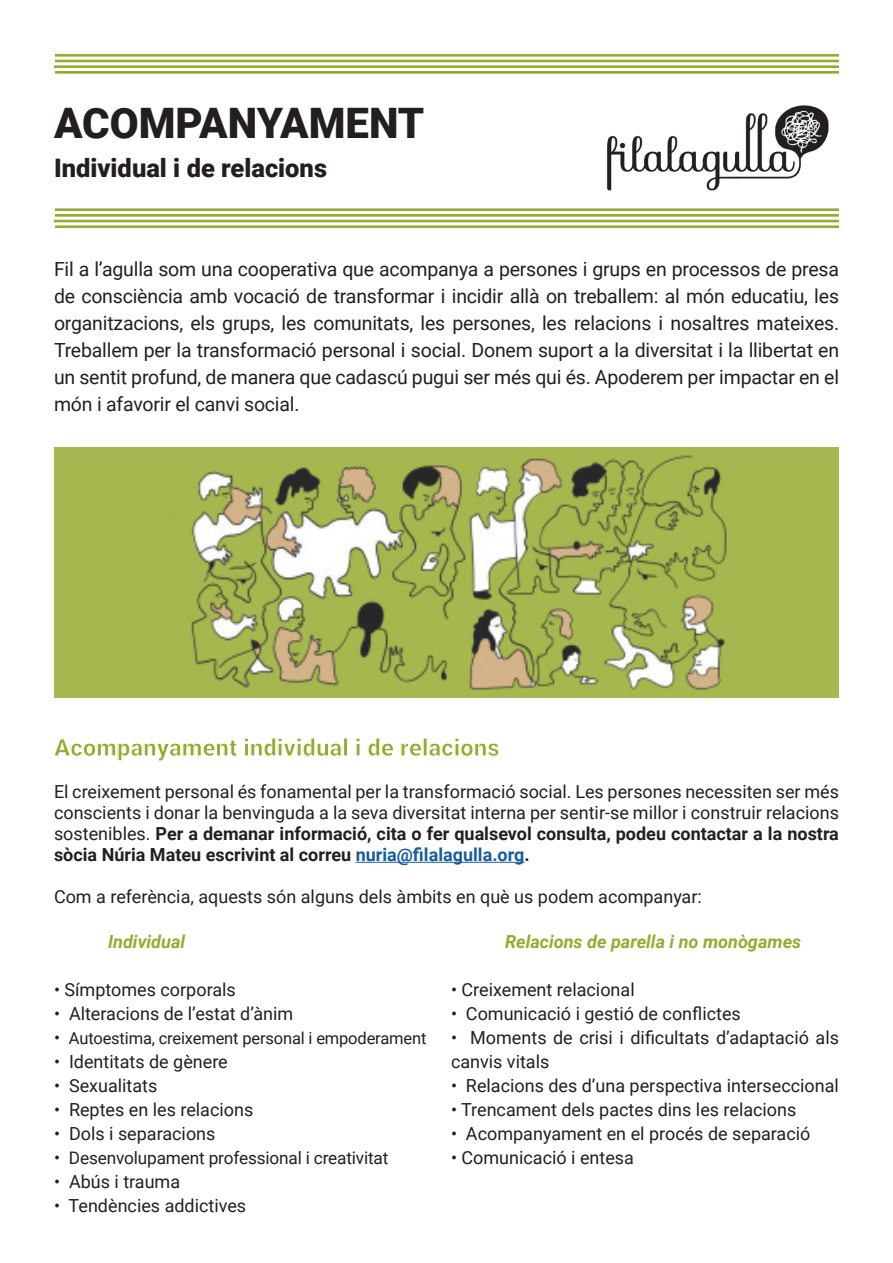
<style>
.page{position:relative;width:893px;height:1263px;background:#fff}
.page>*{position:absolute;margin:0;border:0;box-sizing:border-box;transform-origin:0 0}
.t1{font:900 42px "Roboto";color:#231f20}
.t2{font:900 25.5px "Roboto";color:#231f20}
.t3{font:900 24px "Roboto";color:#97ab30}
.t4{font:19.5px/27px "Roboto";letter-spacing:-.01em;color:#231f20;text-align:justify}
.t5{font:18px/21px "Roboto";color:#231f20;text-align:justify}
.t6{font:italic 700 18px "Roboto";color:#97ab30}
.t7{font:17.25px "Roboto";letter-spacing:-.01em;color:#231f20}
.t8{font:16.5px "Roboto";letter-spacing:-.01em;color:#231f20}
.s1{font-weight:700}
.s2{font-weight:700;color:#175d9e}
.s3{font-size:18px}
</style>
<div class="page">
<img style="left:607px;top:105px;width:222px;height:86px">
<hr style="left:356px;top:862px;width:168px;height:1px;background:#175d9e">
<img style="left:54px;top:448px;width:785px;height:249px">
<div style="left:55px;top:208px;width:784px;height:3px;border:2px solid #97ab30"></div>
<div style="left:55px;top:214px;width:784px;height:3px;border:2px solid #97ab30"></div>
<div style="left:54px;top:220px;width:785px;height:2px;border:2px solid #97ab30"></div>
<div style="left:55px;top:225px;width:784px;height:3px;border:2px solid #97ab30"></div>
<div style="left:55px;top:54px;width:784px;height:3px;border:2px solid #97ab30"></div>
<div style="left:55px;top:60px;width:784px;height:2px;border:2px solid #97ab30"></div>
<div style="left:54px;top:65px;width:785px;height:3px;border:2px solid #97ab30"></div>
<div style="left:55px;top:71px;width:784px;height:3px;border:2px solid #97ab30"></div>
<p class="t1" style="left:54px;top:94px;width:372px">ACOMPANYAMENT</p>
<p class="t2" style="left:54px;top:150px;width:275px">Individual i de relacions</p>
<p class="t4" style="left:54px;top:255px;width:787px">Fil a l’agulla som una cooperativa que acompanya a persones i grups en processos de presa de consciència amb vocació de transformar i incidir allà on treballem: al món educatiu, les organitzacions, els grups, les comunitats, les persones, les relacions i nosaltres mateixes.<br>Treballem per la transformació personal i social. Donem suport a la diversitat i la llibertat en un sentit profund, de manera que cadascú pugui ser més qui és. Apoderem per impactar en el món i afavorir el canvi social.</p>
<p class="t3" style="left:54px;top:731px;width:447px">Acompanyament individual i de relacions</p>
<p class="t5" style="left:54px;top:780px;width:786px">El creixement personal és fonamental per la transformació social. Les persones necessiten ser més conscients i donar la benvinguda a la seva diversitat interna per sentir-se millor i construir relacions sostenibles. <span class="s1">Per a demanar informació, cita o fer qualsevol consulta, podeu contactar a la nostra sòcia Núria Mateu escrivint al correu</span> <span class="s2">nuria@filalagulla.org</span><span class="s1">.</span></p>
<p class="t5" style="left:54px;top:885px;width:649px">Com a referència, aquests són alguns dels àmbits en què us podem acompanyar:</p>
<p class="t6" style="left:108px;top:929px;width:79px">Individual</p>
<p class="t5" style="left:54px;top:978px;width:183px">• Símptomes corporals</p>
<p class="t5" style="left:54px;top:1002px;width:241px">• Alteracions de l’estat d’ànim</p>
<p class="t8" style="left:54px;top:1026px;width:374px"><span class="s3">•</span> Autoestima, creixement personal i empoderament</p>
<p class="t5" style="left:54px;top:1050px;width:175px">• Identitats de gènere</p>
<p class="t5" style="left:54px;top:1074px;width:105px">• Sexualitats</p>
<p class="t5" style="left:54px;top:1098px;width:201px">• Reptes en les relacions</p>
<p class="t5" style="left:54px;top:1122px;width:163px">• Dols i separacions</p>
<p class="t7" style="left:54px;top:1146px;width:336px"><span class="s3">•</span> Desenvolupament professional i creativitat</p>
<p class="t5" style="left:54px;top:1170px;width:128px">• Abús i trauma</p>
<p class="t5" style="left:54px;top:1194px;width:194px">• Tendències addictives</p>
<p class="t6" style="left:505px;top:929px;width:298px">Relacions de parella i no monògames</p>
<p class="t5" style="left:451px;top:978px;width:185px">• Creixement relacional</p>
<p class="t5" style="left:451px;top:1002px;width:291px">• Comunicació i gestió de conflictes</p>
<p class="t5" style="left:451px;top:1025px;width:389px;line-height:24px">• Moments de crisi i dificultats d’adaptació als canvis vitals</p>
<p class="t5" style="left:451px;top:1074px;width:389px">• Relacions des d’una perspectiva interseccional</p>
<p class="t5" style="left:451px;top:1098px;width:347px">• Trencament dels pactes dins les relacions</p>
<p class="t5" style="left:451px;top:1122px;width:361px">• Acompanyament en el procés de separació</p>
<p class="t5" style="left:451px;top:1146px;width:185px">• Comunicació i entesa</p>
</div>
